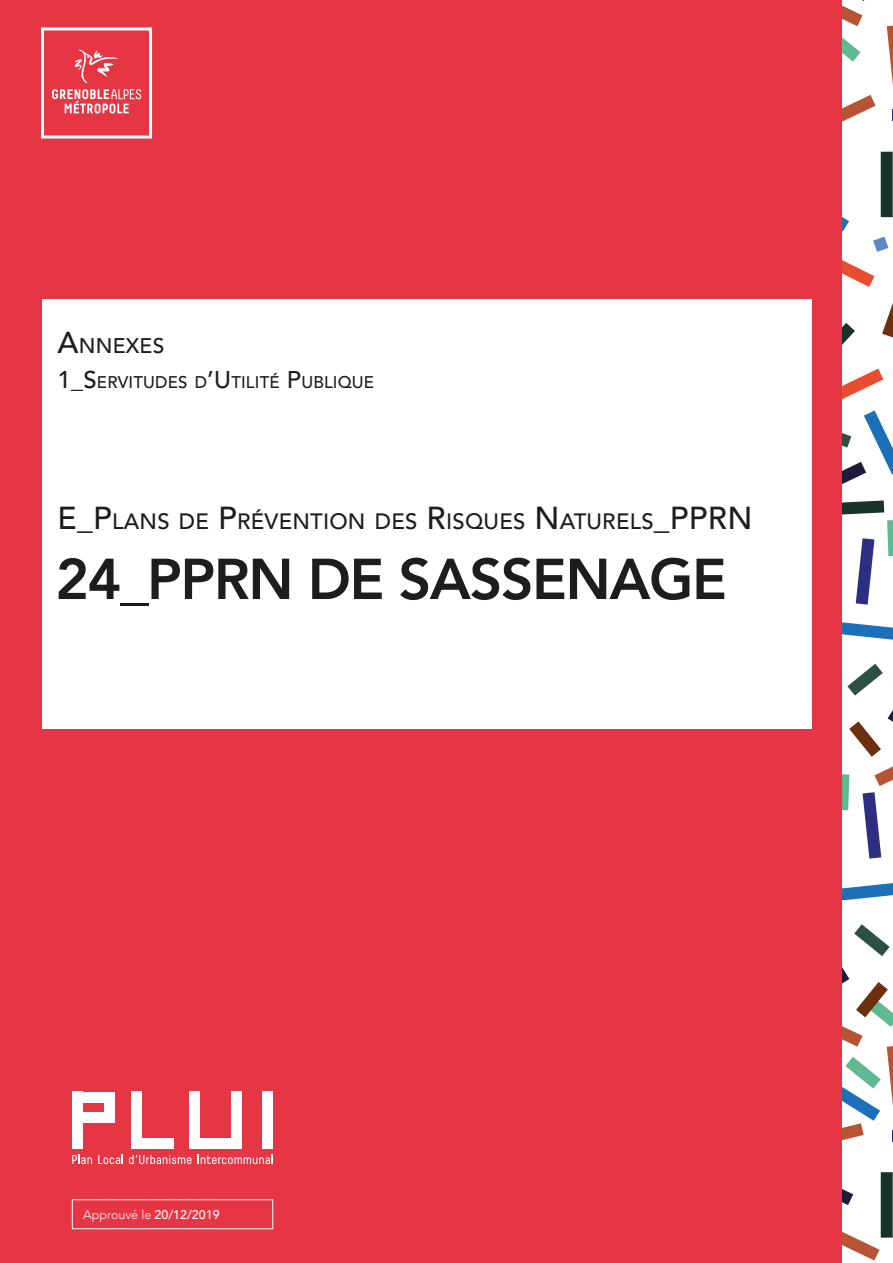
<style>
.page{position:relative;width:893px;height:1263px;background:#fff}
.page>*{position:absolute;margin:0;border:0;box-sizing:border-box;transform-origin:0 0}
.t1{font:800 57px "Avenir LT Std";letter-spacing:-.025em;color:#1d1d1b}
.t2{font:500 22.05px "Avenir LT Std";letter-spacing:.01em;color:#1d1d1b}
.t3{font:500 21px "Avenir LT Std";letter-spacing:.01em;color:#1d1d1b}
.t4{font:500 16.8px "Avenir LT Std";letter-spacing:.01em;color:#1d1d1b}
.t5{font:300 12.45px "Avenir LT Std";color:#fff}
.s1{font-size:30px}
.s2{font-size:24px}
.s3{font-size:31.5px}
.s4{font-weight:500}
</style>
<div class="page">
<div style="left:0;top:0;width:842px;height:1263px;background:#e73643"></div>
<div style="left:43px;top:300px;width:769px;height:429px;background:#fff"></div>
<svg style="left:842px;top:0;width:22px;height:26px"></svg>
<svg style="left:842px;top:369px;width:41px;height:30px"></svg>
<svg style="left:882px;top:303px;width:11px;height:34px"></svg>
<div style="left:881px;top:152px;width:12px;height:65px;background:#183329"></div>
<svg style="left:892px;top:109px;width:1px;height:12px"></svg>
<svg style="left:873px;top:237px;width:15px;height:15px"></svg>
<svg style="left:887px;top:26px;width:6px;height:59px"></svg>
<svg style="left:842px;top:37px;width:18px;height:25px"></svg>
<svg style="left:842px;top:95px;width:34px;height:27px"></svg>
<svg style="left:842px;top:323px;width:13px;height:22px"></svg>
<svg style="left:842px;top:260px;width:32px;height:27px"></svg>
<svg style="left:842px;top:217px;width:7px;height:14px"></svg>
<div style="left:881px;top:1172px;width:12px;height:65px;background:#183329"></div>
<svg style="left:874px;top:766px;width:19px;height:20px"></svg>
<svg style="left:842px;top:410px;width:51px;height:74px"></svg>
<svg style="left:842px;top:500px;width:42px;height:14px"></svg>
<svg style="left:888px;top:710px;width:5px;height:12px"></svg>
<svg style="left:887px;top:520px;width:6px;height:36px"></svg>
<svg style="left:856px;top:538px;width:18px;height:67px"></svg>
<svg style="left:847px;top:664px;width:36px;height:31px"></svg>
<svg style="left:849px;top:721px;width:32px;height:36px"></svg>
<svg style="left:842px;top:622px;width:51px;height:18px"></svg>
<svg style="left:842px;top:774px;width:7px;height:36px"></svg>
<svg style="left:863px;top:792px;width:18px;height:66px"></svg>
<svg style="left:854px;top:924px;width:36px;height:32px"></svg>
<svg style="left:842px;top:883px;width:51px;height:17px"></svg>
<svg style="left:842px;top:1232px;width:37px;height:28px"></svg>
<svg style="left:842px;top:1189px;width:11px;height:16px"></svg>
<svg style="left:842px;top:967px;width:51px;height:175px"></svg>
<div style="left:41px;top:27px;width:111px;height:111px;border:3px solid #fff"></div>
<svg style="left:75px;top:49px;width:44px;height:34px"></svg>
<svg style="left:52px;top:89px;width:89px;height:24px"></svg>
<div style="left:72px;top:1092px;width:11px;height:57px;background:#fff"></div>
<div style="left:104px;top:1102px;width:11px;height:11px;background:#fff"></div>
<div style="left:83px;top:1092px;width:32px;height:10px;background:#fff"></div>
<div style="left:83px;top:1113px;width:32px;height:10px;background:#fff"></div>
<div style="left:189px;top:1092px;width:10px;height:57px;background:#fff"></div>
<div style="left:231px;top:1092px;width:11px;height:57px;background:#fff"></div>
<div style="left:199px;top:1138px;width:32px;height:11px;background:#fff"></div>
<div style="left:131px;top:1092px;width:11px;height:57px;background:#fff"></div>
<div style="left:262px;top:1092px;width:11px;height:57px;background:#fff"></div>
<div style="left:142px;top:1138px;width:32px;height:11px;background:#fff"></div>
<svg style="left:72px;top:1155px;width:20px;height:9px"></svg>
<svg style="left:98px;top:1155px;width:25px;height:9px"></svg>
<svg style="left:129px;top:1155px;width:62px;height:9px"></svg>
<svg style="left:198px;top:1155px;width:75px;height:9px"></svg>
<div style="left:72px;top:1199px;width:201px;height:30px;border:1px solid #fff"></div>
<hr style="left:46px;top:275px;width:163px;height:1px;background:#1d1d1b">
<p class="t3" style="left:58px;top:333px;width:108px"><span class="s1">A</span>NNEXES</p>
<p class="t4" style="left:58px;top:372px;width:318px"><span class="s2">1_S</span>ERVITUDES D<span class="s2">’U</span>TILITÉ <span class="s2">P</span>UBLIQUE</p>
<p class="t2" style="left:58px;top:509px;width:696px"><span class="s3">E_P</span>LANS DE <span class="s3">P</span>RÉVENTION DES <span class="s3">R</span>ISQUES <span class="s3">N</span>ATURELS<span class="s3">_PPRN</span></p>
<h1 class="t1" style="left:55px;top:545px;width:673px">24_PPRN DE SASSENAGE</h1>
<p class="t5" style="left:83px;top:1207px;width:138px">Approuvé le <span class="s4">20/12/2019</span></p>
</div>
